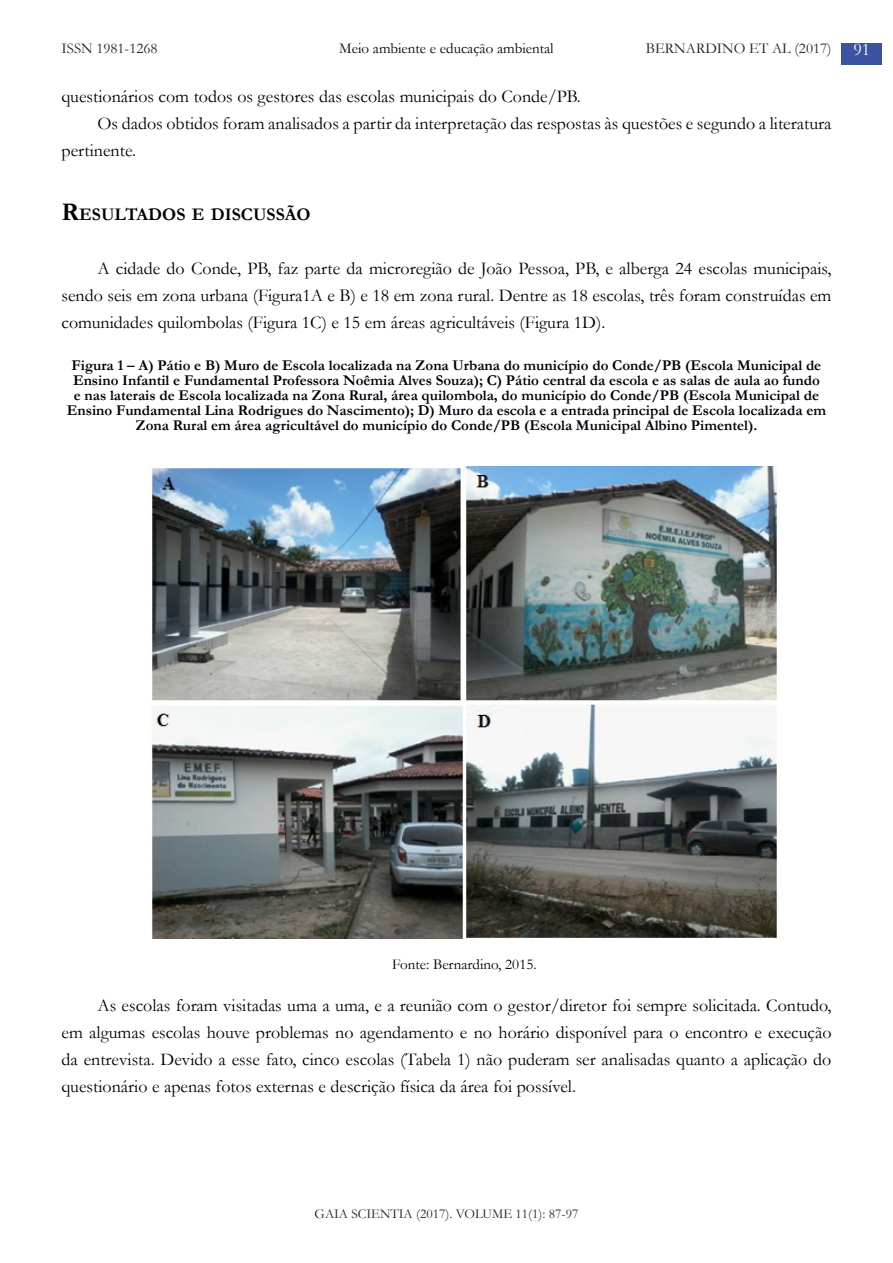
<style>
.page{position:relative;width:893px;height:1263px;background:#fff}
.page>*{position:absolute;margin:0;border:0;box-sizing:border-box;transform-origin:0 0}
.Body_text{font:18px/27px "Garamond";color:#000;text-align:justify}
.INTRODUCAO{font:700 17.85px "Garamond";color:#000}
.Tabela{font:700 15px/15px "Garamond";color:#00000a;text-align:center}
.t1{font:15px "Garamond";color:#231f20}
.t2{font:15px "Garamond";color:#00000a}
.Fonte{font:15px "Garamond";color:#000}
.t3{font:13.5px "Garamond";color:#231f20}
.s1{font-size:18px;color:#fff}
.s2{font-size:25.5px}
</style>
<div class="page">
<div style="left:842px;top:44px;width:40px;height:21px;background:#3c53a3"></div>
<img style="left:150px;top:466px;width:628px;height:473px">
<p class="t2" style="left:339px;top:40px;width:216px">Meio ambiente e educação ambiental</p>
<p class="Body_text" style="left:62px;top:82px;width:521px">questionários com todos os gestores das escolas municipais do Conde/PB.</p>
<p class="Body_text" style="left:62px;top:109px;width:771px;text-indent:36px">Os dados obtidos foram analisados a partir da interpretação das respostas às questões e segundo a literatura pertinente.</p>
<p class="t1" style="left:62px;top:40px;width:97px">ISSN 1981-1268</p>
<p class="t1" style="left:646px;top:40px;width:226px">BERNARDINO ET AL (2017) <span class="s1">91</span></p>
<p class="INTRODUCAO" style="left:62px;top:204px;width:251px"><span class="s2">R</span>ESULTADOS E DISCUSSÃO</p>
<p class="Body_text" style="left:62px;top:255px;width:771px;text-indent:36px">A cidade do Conde, PB, faz parte da microregião de João Pessoa, PB, e alberga 24 escolas municipais, sendo seis em zona urbana (Figura1A e B) e 18 em zona rural. Dentre as 18 escolas, três foram construídas em comunidades quilombolas (Figura 1C) e 15 em áreas agricultáveis (Figura 1D).</p>
<p class="Tabela" style="left:67px;top:358px;width:761px">Figura 1 – A) Pátio e B) Muro de Escola localizada na Zona Urbana do município do Conde/PB (Escola Municipal de Ensino Infantil e Fundamental Professora Noêmia Alves Souza); C) Pátio central da escola e as salas de aula ao fundo<br>e nas laterais de Escola localizada na Zona Rural, área quilombola, do município do Conde/PB (Escola Municipal de Ensino Fundamental Lina Rodrigues do Nascimento); D) Muro da escola e a entrada principal de Escola localizada em Zona Rural em área agricultável do município do Conde/PB (Escola Municipal Albino Pimentel).</p>
<p class="Fonte" style="left:392px;top:955px;width:146px">Fonte: Bernardino, 2015.</p>
<p class="Body_text" style="left:62px;top:991px;width:771px;text-indent:36px">As escolas foram visitadas uma a uma, e a reunião com o gestor/diretor foi sempre solicitada. Contudo, em algumas escolas houve problemas no agendamento e no horário disponível para o encontro e execução da entrevista. Devido a esse fato, cinco escolas (Tabela 1) não puderam ser analisadas quanto a aplicação do questionário e apenas fotos externas e descrição física da área foi possível.</p>
<p class="t3" style="left:315px;top:1205px;width:265px">GAIA SCIENTIA (2017). VOLUME 11(1): 87-97</p>
</div>
